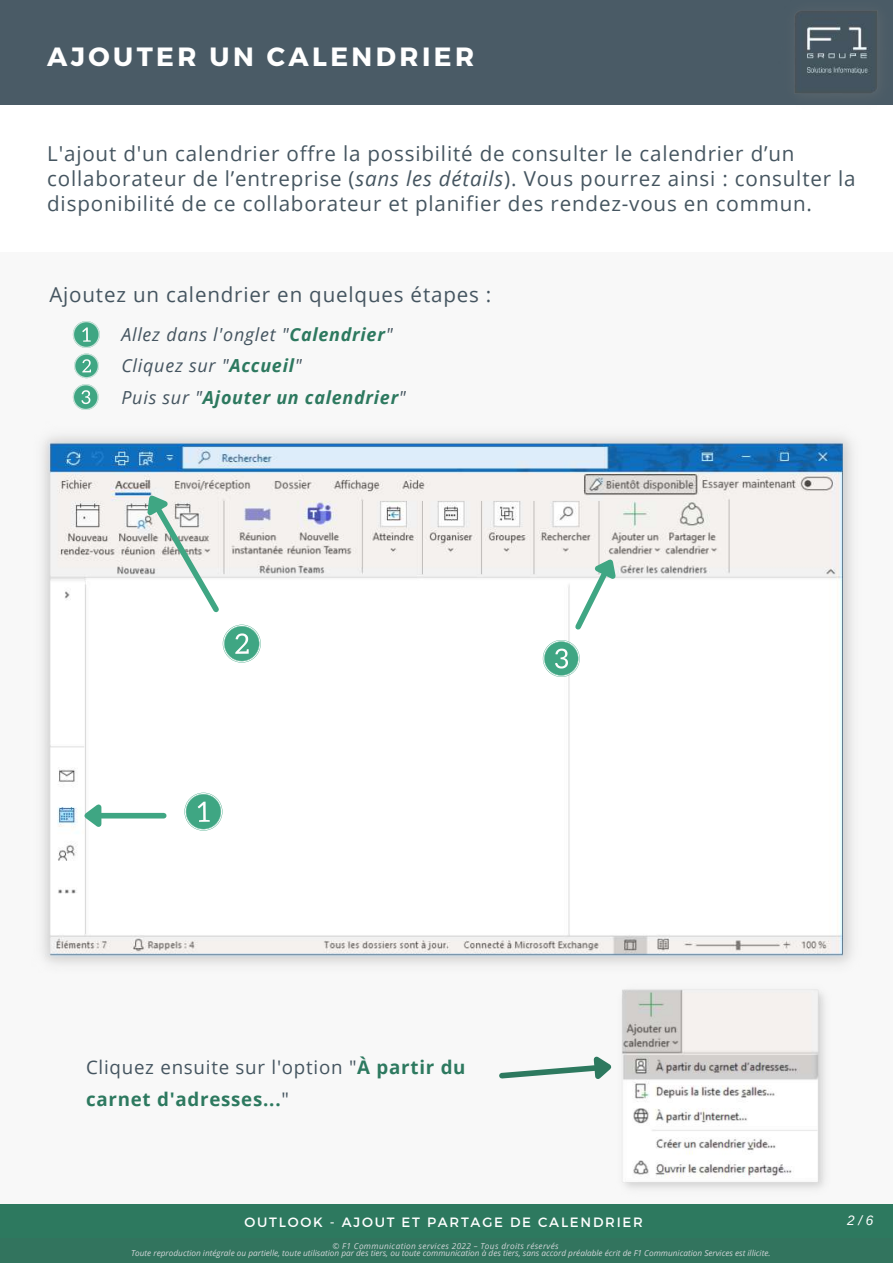
<style>
.page{position:relative;width:893px;height:1264px;background:#fff}
.page>*{position:absolute;margin:0;border:0;box-sizing:border-box;transform-origin:0 0}
.t1{font:700 26.4px "Montserrat";letter-spacing:.13em;color:#fff}
.t2{font:20.55px/24.8px "Open Sans";letter-spacing:.04em;color:#455560}
.t3{font:700 18.75px/31.5px "Open Sans";letter-spacing:.04em;color:#2d795f}
.t4{font:italic 18px/31.5px "Open Sans";letter-spacing:.04em;color:#455560}
.t5{font:italic 13.65px "Arimo";color:#fff}
.t6{font:13.5px "Montserrat";letter-spacing:.13em;color:#fff}
.t7{font:italic 8.25px/6.9px "Open Sans";color:#d3d6d9}
.s1{font-style:italic}
.s2{font-weight:700;color:#2d795f}
.s3{font-weight:400;color:#455560}
</style>
<div class="page">
<div style="left:0;top:0;width:892px;height:105px;background:#4a5b66"></div>
<img style="left:794px;top:10px;width:84px;height:84px">
<div style="left:0;top:252px;width:892px;height:961px;background:#f8f8f8"></div>
<img style="left:43px;top:435px;width:809px;height:529px">
<div style="left:101px;top:812px;width:63px;height:6px;background:#3fa683"></div>
<svg style="left:78px;top:796px;width:28px;height:36px"></svg>
<svg style="left:184px;top:792px;width:38px;height:38px"></svg>
<svg style="left:223px;top:624px;width:38px;height:38px"></svg>
<svg style="left:542px;top:640px;width:38px;height:37px"></svg>
<svg style="left:133px;top:480px;width:91px;height:137px"></svg>
<svg style="left:570px;top:546px;width:62px;height:88px"></svg>
<svg style="left:73px;top:321px;width:27px;height:57px"></svg>
<svg style="left:73px;top:384px;width:26px;height:26px"></svg>
<img style="left:622px;top:989px;width:203px;height:200px">
<svg style="left:499px;top:1056px;width:113px;height:23px"></svg>
<div style="left:0;top:1204px;width:892px;height:57px;background:#2d795f"></div>
<div style="left:0;top:1237px;width:892px;height:25px;background:#32745e"></div>
<p class="t1" style="left:47px;top:39px;width:428px">AJOUTER UN CALENDRIER</p>
<p class="t2" style="left:47px;top:141px;width:809px">L'ajout d'un calendrier offre la possibilité de consulter le calendrier d’un collaborateur de l’entreprise (<span class="s1">sans les détails</span>). Vous pourrez ainsi : consulter la disponibilité de ce collaborateur et planifier des rendez-vous en commun.</p>
<p class="t2" style="left:49px;top:281px;width:443px">Ajoutez un calendrier en quelques étapes :</p>
<p class="t4" style="left:121px;top:318px;width:286px">Allez dans l'onglet "<span class="s2">Calendrier</span>"<br>Cliquez sur "<span class="s2">Accueil</span>"<br>Puis sur "<span class="s2">Ajouter un calendrier</span>"</p>
<p class="t3" style="left:86px;top:1050px;width:381px"><span class="s3">Cliquez ensuite sur l'option "</span>À partir du carnet d'adresses...<span class="s3">"</span></p>
<p class="t6" style="left:244px;top:1213px;width:400px">OUTLOOK - AJOUT ET PARTAGE DE CALENDRIER</p>
<p class="t5" style="left:847px;top:1212px;width:28px">2/6</p>
<p class="t7" style="left:131px;top:1242px;width:640px;text-indent:201px">© F1 Communication services 2022 – Tous droits réservés<br>Toute reproduction intégrale ou partielle, toute utilisation par des tiers, ou toute communication à des tiers, sans accord préalable écrit de F1 Communication Services est illicite.</p>
</div>
